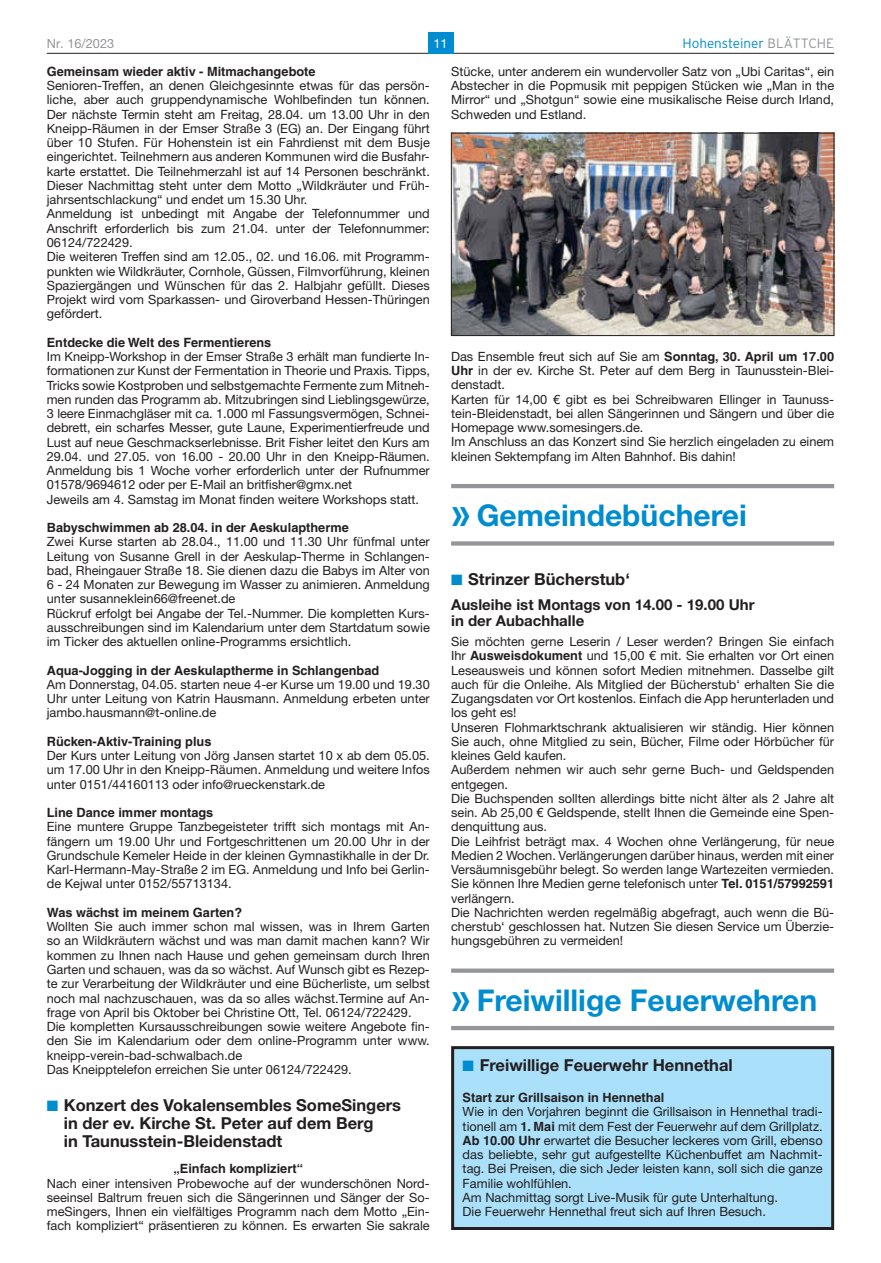
<style>
.page{position:relative;width:881px;height:1263px;background:#fff}
.page>*{position:absolute;margin:0;border:0;box-sizing:border-box;transform-origin:0 0}
.t1{font:700 30px "Helvetica Neue LT";color:#008cd0}
.t2{font:700 16.5px/18px "Helvetica Neue LT";color:#231f20}
.t3{font:700 15px/16.5px "Helvetica Neue LT";color:#231f20}
.t4{font:300 13.5px "Interstate";color:#008cd0}
.t5{font:12.75px/14.2px "Helvetica Neue LT";color:#231f20}
.t6{font:700 12.75px "Helvetica LT";color:#231f20}
.t7{font:12.75px "Helvetica Neue LT";color:#939598}
.t8{font:12.75px "Helvetica Neue LT";color:#fff}
.s1{color:#939598}
.s2{color:#008cd0}
.s3{font-family:"Helvetica LT";font-weight:700}
.s4{font-family:"Interstate";font-size:36px}
</style>
<div class="page">
<hr style="left:47px;top:53px;width:786px;height:1px;background:#231f20">
<div style="left:427px;top:32px;width:26px;height:21px;background:#008cd0"></div>
<hr style="left:451px;top:484px;width:382px;height:4px;background:#939598">
<div style="left:451px;top:541px;width:382px;height:5px;background:#939598"></div>
<div style="left:451px;top:968px;width:382px;height:5px;background:#939598"></div>
<hr style="left:451px;top:1026px;width:382px;height:4px;background:#939598">
<img style="left:453px;top:135px;width:378px;height:199px">
<div style="left:451px;top:133px;width:382px;height:203px;border:1px solid #231f20"></div>
<div style="left:452px;top:1048px;width:380px;height:180px;background:#aae0f9"></div>
<div style="left:451px;top:1046px;width:382px;height:184px;border:3px solid #231f20"></div>
<p class="t7" style="left:47px;top:36px;width:69px">Nr. 16/2023</p>
<p class="t8" style="left:433px;top:36px;width:16px">11</p>
<p class="t4" style="left:682px;top:35px;width:153px">Hohensteiner <span class="s1">BLÄTTCHE</span></p>
<p class="t5" style="left:451px;top:64px;width:384px;text-align:justify">Stücke, unter anderem ein wundervoller Satz von „Ubi Caritas“, ein Abstecher in die Popmusik mit peppigen Stücken wie „Man in the Mirror“ und „Shotgun“ sowie eine musikalische Reise durch Irland, Schweden und Estland.</p>
<p class="t6" style="left:47px;top:64px;width:270px">Gemeinsam wieder aktiv - Mitmachangebote</p>
<p class="t5" style="left:47px;top:78px;width:384px">Senioren-Treffen, an denen Gleichgesinnte etwas für das persön&shy;liche, aber auch gruppendynamische Wohlbefinden tun können.<br>Der nächste Termin steht am Freitag, 28.04. um 13.00 Uhr in den Kneipp-Räumen in der Emser Straße 3 (EG) an. Der Eingang führt über 10 Stufen. Für Hohenstein ist ein Fahrdienst mit dem Busje eingerichtet. Teilnehmern aus anderen Kommunen wird die Busfahr&shy;karte erstattet. Die Teilnehmerzahl ist auf 14 Personen beschränkt.<br>Dieser Nachmittag steht unter dem Motto „Wildkräuter und Früh&shy;jahrsentschlackung“ und endet um 15.30 Uhr.<br>Anmeldung ist unbedingt mit Angabe der Telefonnummer und Anschrift erforderlich bis zum 21.04. unter der Telefonnummer:<br>06124/722429.<br>Die weiteren Treffen sind am 12.05., 02. und 16.06. mit Programm&shy;punkten wie Wildkräuter, Cornhole, Güssen, Filmvorführung, kleinen Spaziergängen und Wünschen für das 2. Halbjahr gefüllt. Dieses Projekt wird vom Sparkassen- und Giroverband Hessen-Thüringen gefördert.</p>
<p class="t6" style="left:47px;top:334px;width:226px">Entdecke die Welt des Fermentierens</p>
<p class="t5" style="left:47px;top:349px;width:384px">Im Kneipp-Workshop in der Emser Straße 3 erhält man fundierte In&shy;formationen zur Kunst der Fermentation in Theorie und Praxis. Tipps, Tricks sowie Kostproben und selbstgemachte Fermente zum Mitneh&shy;men runden das Programm ab. Mitzubringen sind Lieblingsgewürze, 3 leere Einmachgläser mit ca. 1.000 ml Fassungsvermögen, Schnei&shy;debrett, ein scharfes Messer, gute Laune, Experimentierfreude und Lust auf neue Geschmackserlebnisse. Brit Fisher leitet den Kurs am 29.04. und 27.05. von 16.00 - 20.00 Uhr in den Kneipp-Räumen.<br>Anmeldung bis 1 Woche vorher erforderlich unter der Rufnummer 01578/9694612 oder per E-Mail an britfisher@gmx.net<br>Jeweils am 4. Samstag im Monat finden weitere Workshops statt.</p>
<p class="t6" style="left:47px;top:520px;width:303px">Babyschwimmen ab 28.04. in der Aeskulaptherme</p>
<p class="t5" style="left:47px;top:534px;width:384px">Zwei Kurse starten ab 28.04., 11.00 und 11.30 Uhr fünfmal unter Leitung von Susanne Grell in der Aeskulap-Therme in Schlangen&shy;bad, Rheingauer Straße 18. Sie dienen dazu die Babys im Alter von 6 - 24 Monaten zur Bewegung im Wasser zu animieren. Anmeldung unter susanneklein66@freenet.de<br>Rückruf erfolgt bei Angabe der Tel.-Nummer. Die kompletten Kurs&shy;ausschreibungen sind im Kalendarium unter dem Startdatum sowie im Ticker des aktuellen online-Programms ersichtlich.</p>
<p class="t6" style="left:47px;top:662px;width:334px">Aqua-Jogging in der Aeskulaptherme in Schlangenbad</p>
<p class="t5" style="left:47px;top:677px;width:384px;text-align:justify">Am Donnerstag, 04.05. starten neue 4-er Kurse um 19.00 und 19.30<br>Uhr unter Leitung von Katrin Hausmann. Anmeldung erbeten unter jambo.hausmann@t-online.de</p>
<p class="t6" style="left:47px;top:734px;width:166px">Rücken-Aktiv-Training plus</p>
<p class="t5" style="left:47px;top:748px;width:384px;text-align:justify">Der Kurs unter Leitung von Jörg Jansen startet 10 x ab dem 05.05. um 17.00 Uhr in den Kneipp-Räumen. Anmeldung und weitere Infos unter 0151/44160113 oder info@rueckenstark.de</p>
<p class="t6" style="left:47px;top:805px;width:168px">Line Dance immer montags</p>
<p class="t5" style="left:47px;top:819px;width:384px;text-align:justify">Eine muntere Gruppe Tanzbegeisteter trifft sich montags mit An&shy;fängern um 19.00 Uhr und Fortgeschrittenen um 20.00 Uhr in der Grundschule Kemeler Heide in der kleinen Gymnastikhalle in der Dr.<br>Karl-Hermann-May-Straße 2 im EG. Anmeldung und Info bei Gerlin&shy;de Kejwal unter 0152/55713134.</p>
<p class="t6" style="left:47px;top:905px;width:197px">Was wächst im meinem Garten?</p>
<p class="t5" style="left:47px;top:919px;width:384px">Wollten Sie auch immer schon mal wissen, was in Ihrem Garten so an Wildkräutern wächst und was man damit machen kann? Wir kommen zu Ihnen nach Hause und gehen gemeinsam durch Ihren Garten und schauen, was da so wächst. Auf Wunsch gibt es Rezep&shy;te zur Verarbeitung der Wildkräuter und eine Bücherliste, um selbst noch mal nachzuschauen, was da so alles wächst.Termine auf An&shy;frage von April bis Oktober bei Christine Ott, Tel. 06124/722429.<br>Die kompletten Kursausschreibungen sowie weitere Angebote fin&shy;den Sie im Kalendarium oder dem online-Programm unter www. kneipp-verein-bad-schwalbach.de<br>Das Kneipptelefon erreichen Sie unter 06124/722429.</p>
<p class="t2" style="left:64px;top:1095px;width:338px;text-indent:-17px"><span class="s2">■</span> Konzert des Vokalensembles SomeSingers in der ev. Kirche St. Peter auf dem Berg<br>in Taunusstein-Bleidenstadt</p>
<p class="t6" style="left:173px;top:1161px;width:131px">„Einfach kompliziert“</p>
<p class="t5" style="left:47px;top:1176px;width:384px;text-align:justify">Nach einer intensiven Probewoche auf der wunderschönen Nord&shy;seeinsel Baltrum freuen sich die Sängerinnen und Sänger der So&shy;meSingers, Ihnen ein vielfältiges Programm nach dem Motto „Ein&shy;fach kompliziert“ präsentieren zu können. Es erwarten Sie sakrale</p>
<p class="t5" style="left:451px;top:349px;width:384px">Das Ensemble freut sich auf Sie am <span class="s3">Sonntag, 30. April um 17.00<br>Uhr</span> in der ev. Kirche St. Peter auf dem Berg in Taunusstein-Blei&shy;denstadt.<br>Karten für 14,00 € gibt es bei Schreibwaren Ellinger in Taunuss&shy;tein-Bleidenstadt, bei allen Sängerinnen und Sängern und über die Homepage www.somesingers.de.<br>Im Anschluss an das Konzert sind Sie herzlich eingeladen zu einem kleinen Sektempfang im Alten Bahnhof. Bis dahin!</p>
<h1 class="t1" style="left:451px;top:497px;width:297px"><span class="s4">»</span> Gemeindebücherei</h1>
<p class="t2" style="left:451px;top:570px;width:180px"><span class="s2">■</span> Strinzer Bücherstub‘</p>
<p class="t3" style="left:451px;top:596px;width:305px">Ausleihe ist Montags von 14.00 - 19.00 Uhr in der Aubachhalle</p>
<p class="t5" style="left:451px;top:634px;width:384px">Sie möchten gerne Leserin / Leser werden? Bringen Sie einfach Ihr <span class="s3">Ausweisdokument</span> und 15,00 € mit. Sie erhalten vor Ort einen Leseausweis und können sofort Medien mitnehmen. Dasselbe gilt auch für die Onleihe. Als Mitglied der Bücherstub‘ erhalten Sie die Zugangsdaten vor Ort kostenlos. Einfach die App herunterladen und los geht es!<br>Unseren Flohmarktschrank aktualisieren wir ständig. Hier können Sie auch, ohne Mitglied zu sein, Bücher, Filme oder Hörbücher für kleines Geld kaufen.<br>Außerdem nehmen wir auch sehr gerne Buch- und Geldspenden entgegen.<br>Die Buchspenden sollten allerdings bitte nicht älter als 2 Jahre alt sein. Ab 25,00 € Geldspende, stellt Ihnen die Gemeinde eine Spen&shy;denquittung aus.<br>Die Leihfrist beträgt max. 4 Wochen ohne Verlängerung, für neue Medien 2 Wochen. Verlängerungen darüber hinaus, werden mit einer Versäumnisgebühr belegt. So werden lange Wartezeiten vermieden.<br>Sie können Ihre Medien gerne telefonisch unter <span class="s3">Tel. 0151/57992591 </span>verlängern.<br>Die Nachrichten werden regelmäßig abgefragt, auch wenn die Bü&shy;cherstub‘ geschlossen hat. Nutzen Sie diesen Service um Überzie&shy;hungsgebühren zu vermeiden!</p>
<h1 class="t1" style="left:451px;top:982px;width:367px"><span class="s4">»</span> Freiwillige Feuerwehren</h1>
<p class="t2" style="left:462px;top:1055px;width:271px"><span class="s2">■</span> Freiwillige Feuerwehr Hennethal</p>
<p class="t6" style="left:462px;top:1090px;width:203px">Start zur Grillsaison in Hennethal</p>
<p class="t5" style="left:462px;top:1104px;width:361px">Wie in den Vorjahren beginnt die Grillsaison in Hennethal tradi&shy;tionell am <span class="s3">1. Mai</span> mit dem Fest der Feuerwehr auf dem Grillplatz.<br><span class="s3">Ab 10.00 Uhr</span> erwartet die Besucher leckeres vom Grill, ebenso das beliebte, sehr gut aufgestellte Küchenbuffet am Nachmit&shy;tag. Bei Preisen, die sich Jeder leisten kann, soll sich die ganze Familie wohlfühlen.<br>Am Nachmittag sorgt Live-Musik für gute Unterhaltung.<br>Die Feuerwehr Hennethal freut sich auf Ihren Besuch.</p>
</div>
